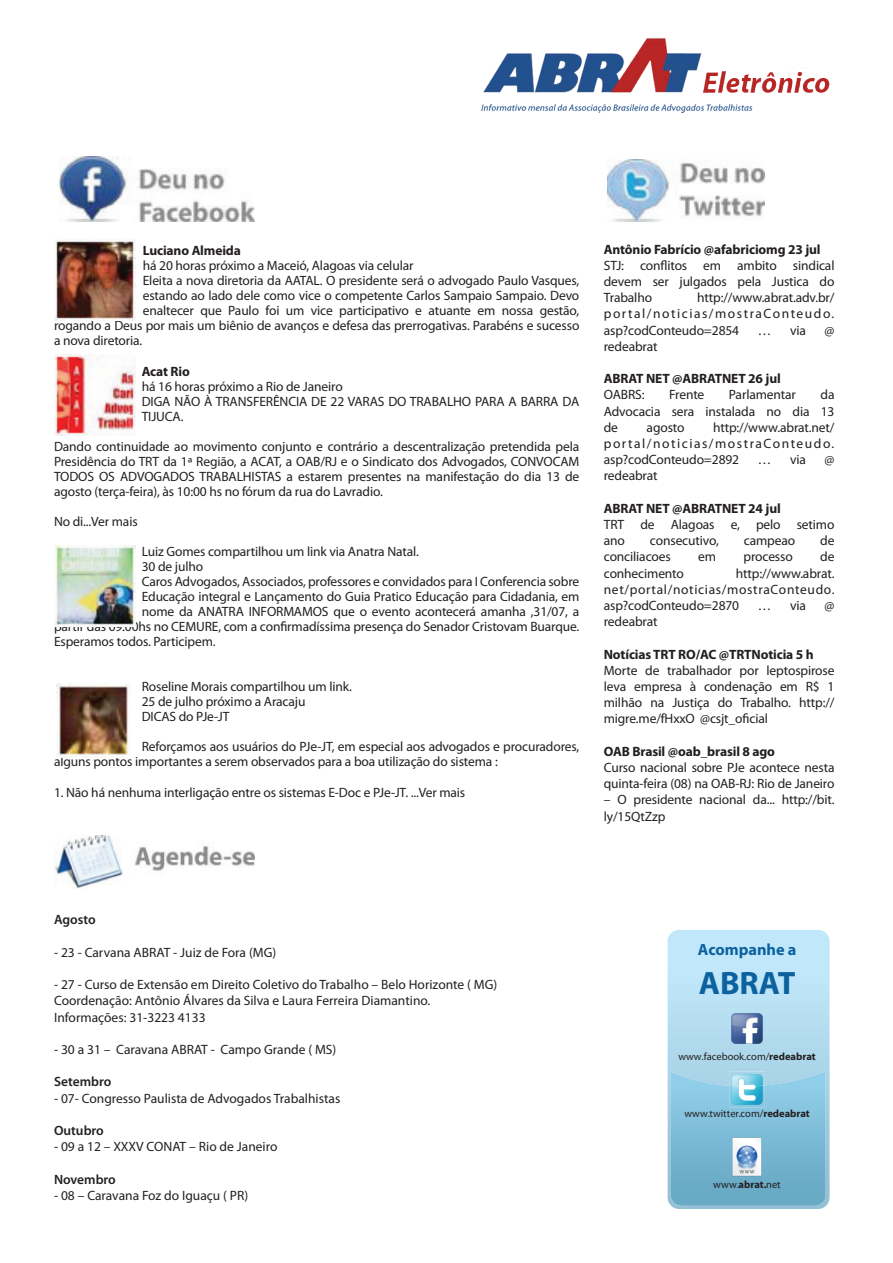
<style>
.page{position:relative;width:893px;height:1263px;background:#fff}
.page>*{position:absolute;margin:0;border:0;box-sizing:border-box;transform-origin:0 0}
.t1{font:700 32.55px "Myriad Pro";color:#0c629f}
.t2{font:700 16.2px "Myriad Pro";color:#0c629f}
.t3{font:13.5px/16.2px "Myriad Pro";letter-spacing:-.01em;color:#231f20}
.t4{font:700 13.5px "Myriad Pro";letter-spacing:-.01em;color:#231f20}
.t5{font:600 13.5px "Myriad Pro";color:#231f20}
.t6{font:10.5px "Myriad Pro";color:#231f20}
.s1{font-weight:700}
</style>
<div class="page">
<img style="left:480px;top:38px;width:350px;height:76px">
<svg style="left:668px;top:930px;width:161px;height:279px;background:#b8e0f2"></svg>
<img style="left:670px;top:1071px;width:156px;height:135px">
<img style="left:729px;top:1011px;width:36px;height:36px">
<img style="left:729px;top:1071px;width:36px;height:36px">
<img style="left:727px;top:1136px;width:40px;height:41px">
<img style="left:59px;top:157px;width:195px;height:64px">
<img style="left:54px;top:836px;width:201px;height:52px">
<img style="left:607px;top:160px;width:158px;height:61px">
<img style="left:54px;top:354px;width:81px;height:81px">
<img style="left:54px;top:239px;width:81px;height:81px">
<img style="left:54px;top:545px;width:81px;height:81px">
<img style="left:56px;top:684px;width:74px;height:73px">
<p class="t4" style="left:143px;top:241px;width:100px">Luciano Almeida</p>
<p class="t3" style="left:143px;top:257px;width:272px">há 20 horas próximo a Maceió, Alagoas via celular</p>
<p class="t3" style="left:143px;top:272px;width:438px">Eleita a nova diretoria da AATAL. O presidente será o advogado Paulo Vasques,</p>
<p class="t3" style="left:143px;top:287px;width:438px">estando ao lado dele como vice o competente Carlos Sampaio Sampaio. Devo</p>
<p class="t3" style="left:143px;top:302px;width:438px">enaltecer que Paulo foi um vice participativo e atuante em nossa gestão,</p>
<p class="t3" style="left:54px;top:317px;width:527px">rogando a Deus por mais um biênio de avanços e defesa das prerrogativas. Parabéns e sucesso</p>
<p class="t3" style="left:54px;top:332px;width:90px">a nova diretoria.</p>
<p class="t4" style="left:142px;top:362px;width:50px">Acat Rio</p>
<p class="t3" style="left:142px;top:379px;width:439px;line-height:15px">há 16 horas próximo a Rio de Janeiro<br>DIGA NÃO À TRANSFERÊNCIA DE 22 VARAS DO TRABALHO PARA A BARRA DA<br>TIJUCA.</p>
<p class="t3" style="left:54px;top:439px;width:527px;line-height:15px;text-align:justify">Dando continuidade ao movimento conjunto e contrário a descentralização pretendida pela Presidência do TRT da 1ª Região, a ACAT, a OAB/RJ e o Sindicato dos Advogados, CONVOCAM TODOS OS ADVOGADOS TRABALHISTAS a estarem presentes na manifestação do dia 13 de agosto (terça-feira), às 10:00 hs no fórum da rua do Lavradio.</p>
<p class="t3" style="left:54px;top:513px;width:85px">No di...Ver mais</p>
<p class="t3" style="left:142px;top:543px;width:279px">Luiz Gomes compartilhou um link via Anatra Natal.</p>
<p class="t3" style="left:142px;top:558px;width:63px">30 de julho</p>
<p class="t3" style="left:142px;top:573px;width:439px">Caros Advogados, Associados, professores e convidados para I Conferencia sobre</p>
<p class="t3" style="left:142px;top:588px;width:439px">Educação integral e Lançamento do Guia Pratico Educação para Cidadania, em</p>
<p class="t3" style="left:142px;top:603px;width:439px">nome da ANATRA INFORMAMOS que o evento acontecerá amanha ,31/07, a</p>
<p class="t3" style="left:54px;top:618px;width:527px">partir das 09:00hs no CEMURE, com a confirmadíssima presença do Senador Cristovam Buarque.</p>
<p class="t3" style="left:54px;top:633px;width:163px">Esperamos todos. Participem.</p>
<p class="t3" style="left:142px;top:679px;width:212px;line-height:15px">Roseline Morais compartilhou um link.<br>25 de julho próximo a Aracaju<br>DICAS do PJe-JT</p>
<p class="t3" style="left:54px;top:739px;width:527px;line-height:15px;text-indent:88px">Reforçamos aos usuários do PJe-JT, em especial aos advogados e procuradores, alguns pontos importantes a serem observados para a boa utilização do sistema :</p>
<p class="t3" style="left:54px;top:784px;width:413px">1. Não há nenhuma interligação entre os sistemas E-Doc e PJe-JT. ...Ver mais</p>
<p class="t4" style="left:604px;top:240px;width:218px">Antônio Fabrício @afabriciomg 23 jul</p>
<p class="t3" style="left:604px;top:257px;width:232px;text-align:justify">STJ: conflitos em ambito sindical devem ser julgados pela Justica do Trabalho</p>
<p class="t3" style="left:604px;top:289px;width:232px;text-align:justify;text-indent:93px">http://www.abrat.adv.br/ portal/noticias/mostraConteudo. asp?codConteudo=2854</p>
<p class="t3" style="left:758px;top:322px;width:15px">…</p>
<p class="t3" style="left:790px;top:322px;width:17px">via</p>
<p class="t3" style="left:825px;top:322px;width:11px">@</p>
<p class="t3" style="left:604px;top:338px;width:55px">redeabrat</p>
<p class="t4" style="left:604px;top:370px;width:178px">ABRAT NET @ABRATNET 26 jul</p>
<p class="t3" style="left:604px;top:387px;width:42px">OABRS:</p>
<p class="t3" style="left:669px;top:387px;width:37px">Frente</p>
<p class="t3" style="left:729px;top:387px;width:69px">Parlamentar</p>
<p class="t3" style="left:604px;top:387px;width:232px;text-align:justify;text-indent:217px">da Advocacia sera instalada no dia 13 de</p>
<p class="t3" style="left:604px;top:419px;width:232px;text-align:justify;text-indent:109px">http://www.abrat.net/ portal/noticias/mostraConteudo. asp?codConteudo=2892</p>
<p class="t3" style="left:647px;top:419px;width:39px">agosto</p>
<p class="t3" style="left:758px;top:451px;width:15px">…</p>
<p class="t3" style="left:790px;top:451px;width:17px">via</p>
<p class="t3" style="left:825px;top:451px;width:11px">@</p>
<p class="t3" style="left:604px;top:468px;width:55px">redeabrat</p>
<p class="t4" style="left:604px;top:499px;width:178px">ABRAT NET @ABRATNET 24 jul</p>
<p class="t3" style="left:604px;top:516px;width:232px">TRT de Alagoas e, pelo setimo ano</p>
<p class="t3" style="left:650px;top:532px;width:70px">consecutivo,</p>
<p class="t3" style="left:744px;top:532px;width:53px">campeao</p>
<p class="t3" style="left:820px;top:532px;width:16px">de</p>
<p class="t3" style="left:604px;top:549px;width:68px">conciliacoes</p>
<p class="t3" style="left:698px;top:549px;width:19px">em</p>
<p class="t3" style="left:743px;top:549px;width:51px">processo</p>
<p class="t3" style="left:820px;top:549px;width:16px">de</p>
<p class="t3" style="left:604px;top:565px;width:82px">conhecimento</p>
<p class="t3" style="left:604px;top:565px;width:232px;text-align:justify;text-indent:132px">http://www.abrat. net/portal/noticias/mostraConteudo. asp?codConteudo=2870</p>
<p class="t3" style="left:758px;top:597px;width:15px">…</p>
<p class="t3" style="left:790px;top:597px;width:17px">via</p>
<p class="t3" style="left:825px;top:597px;width:11px">@</p>
<p class="t3" style="left:604px;top:613px;width:55px">redeabrat</p>
<p class="t4" style="left:604px;top:645px;width:211px">Notícias TRT RO/AC @TRTNoticia 5 h</p>
<p class="t3" style="left:604px;top:662px;width:232px;text-align:justify">Morte de trabalhador por leptospirose leva empresa à condenação em R$ 1 milhão na Justiça do Trabalho. http:// migre.me/fHxxO @csjt_oficial</p>
<p class="t4" style="left:604px;top:742px;width:173px">OAB Brasil @oab_brasil 8 ago</p>
<p class="t3" style="left:604px;top:759px;width:232px">Curso nacional sobre PJe acontece nesta quinta-feira (08) na OAB-RJ: Rio de Janeiro</p>
<p class="t3" style="left:604px;top:792px;width:232px">– O presidente nacional da... http://bit. ly/15QtZzp</p>
<p class="t5" style="left:54px;top:911px;width:43px">Agosto</p>
<p class="t3" style="left:54px;top:944px;width:224px">- 23 - Carvana ABRAT - Juiz de Fora (MG)</p>
<p class="t3" style="left:54px;top:976px;width:445px">- 27 - Curso de Extensão em Direito Coletivo do Trabalho – Belo Horizonte ( MG)<br>Coordenação: Antônio Álvares da Silva e Laura Ferreira Diamantino.<br>Informações: 31-3223 4133</p>
<p class="t3" style="left:54px;top:1041px;width:284px">- 30 a 31 – Caravana ABRAT - Campo Grande ( MS)</p>
<p class="t5" style="left:54px;top:1073px;width:59px">Setembro</p>
<p class="t3" style="left:54px;top:1090px;width:288px">- 07- Congresso Paulista de Advogados Trabalhistas</p>
<p class="t5" style="left:54px;top:1122px;width:51px">Outubro</p>
<p class="t3" style="left:54px;top:1138px;width:225px">- 09 a 12 – XXXV CONAT – Rio de Janeiro</p>
<p class="t5" style="left:54px;top:1170px;width:63px">Novembro</p>
<p class="t3" style="left:54px;top:1187px;width:196px">- 08 – Caravana Foz do Iguaçu ( PR)</p>
<p class="t2" style="left:698px;top:939px;width:100px">Acompanhe a</p>
<h1 class="t1" style="left:699px;top:961px;width:98px">ABRAT</h1>
<p class="t6" style="left:678px;top:1050px;width:139px">www.facebook.com/<span class="s1">redeabrat</span></p>
<p class="t6" style="left:684px;top:1107px;width:127px">www.twitter.com/<span class="s1">redeabrat</span></p>
<p class="t6" style="left:713px;top:1178px;width:69px">www.<span class="s1">abrat.</span>net</p>
</div>
